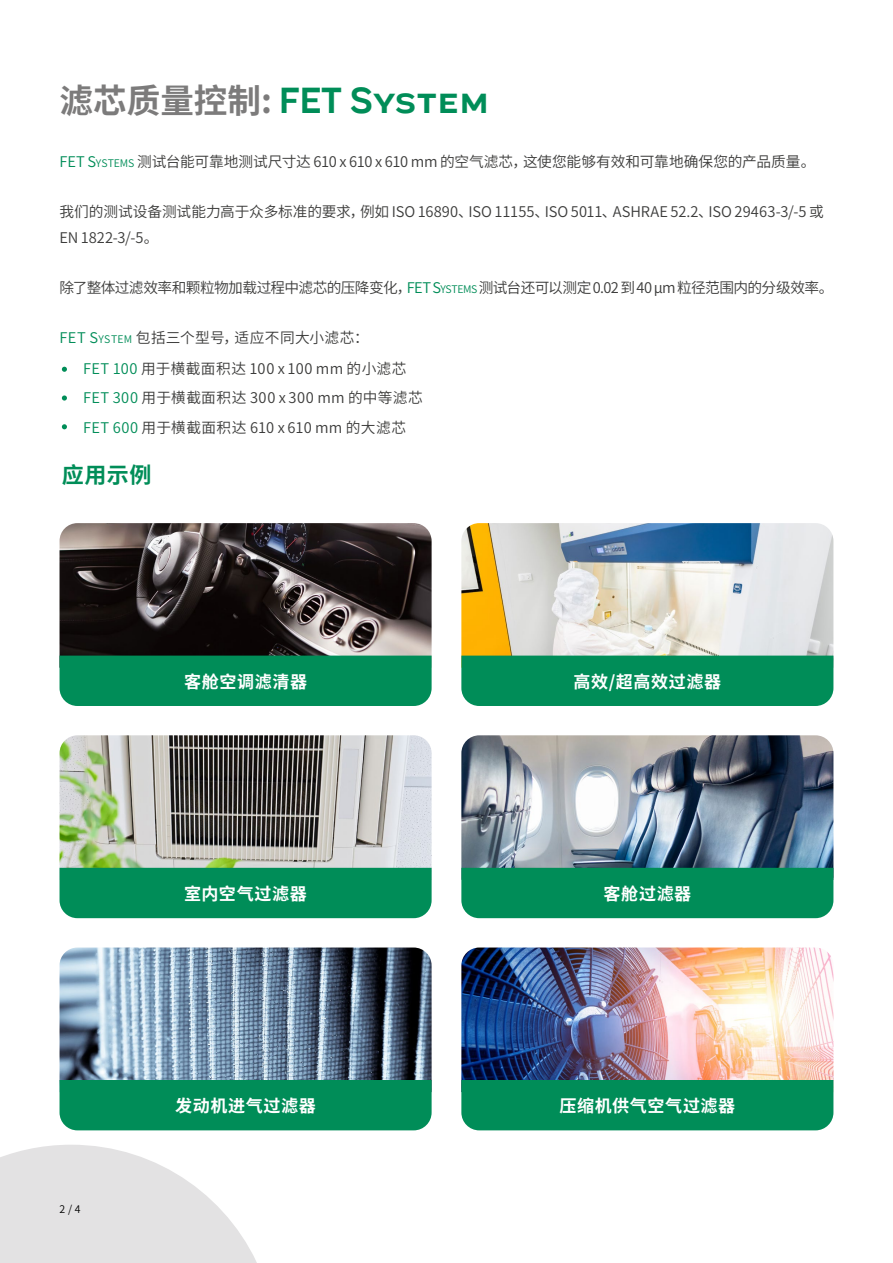
<style>
.page{position:relative;width:893px;height:1263px;background:#fff}
.page>*{position:absolute;margin:0;border:0;box-sizing:border-box;transform-origin:0 0}
.t1{font:700 37.8px "Praktika";color:#008d58}
.t2{font:700 22.05px "Source Han Sans CN";color:#008d58}
.t3{font:700 17.1px "Source Han Sans CN";letter-spacing:.035em;color:#fff}
.t4{font:14.7px/25.2px "Source Han Sans CN";letter-spacing:-.005em;color:#3c3c3b}
.t5{font:14.7px/29.7px "Source Han Sans CN";letter-spacing:.025em;color:#3c3c3b}
.t6{font:14.7px "Source Han Sans CN";letter-spacing:-.04em;color:#3c3c3b}
.t7{font:10.5px "Source Han Sans CN";color:#000}
.s1{font-family:"Source Han Sans CN";font-size:33.6px;color:#7c7b7b}
.s2{color:#008d58}
.s3{font-size:10.5px;color:#008d58}
</style>
<div class="page">
<img style="left:60px;top:523px;width:372px;height:133px">
<div style="left:60px;top:656px;width:372px;height:50px;background:#008d58"></div>
<img style="left:461px;top:523px;width:372px;height:133px">
<div style="left:461px;top:656px;width:372px;height:50px;background:#008d58"></div>
<img style="left:60px;top:735px;width:372px;height:133px">
<div style="left:60px;top:868px;width:372px;height:50px;background:#008d58"></div>
<img style="left:60px;top:947px;width:372px;height:133px">
<div style="left:60px;top:1080px;width:372px;height:50px;background:#008d58"></div>
<img style="left:461px;top:947px;width:372px;height:133px">
<div style="left:461px;top:1080px;width:372px;height:50px;background:#008d58"></div>
<img style="left:461px;top:735px;width:372px;height:133px">
<div style="left:461px;top:868px;width:372px;height:50px;background:#008d58"></div>
<svg style="left:62px;top:367px;width:5px;height:5px"></svg>
<svg style="left:62px;top:395px;width:5px;height:6px"></svg>
<svg style="left:62px;top:424px;width:5px;height:5px"></svg>
<svg style="left:0;top:1145px;width:257px;height:118px"></svg>
<h1 class="t1" style="left:60px;top:71px;width:431px"><span class="s1">滤芯质量控制:</span> FET System</h1>
<p class="t4" style="left:60px;top:149px;width:757px"><span class="s2">FET S</span><span class="s3">YSTEMS</span> 测试台能可靠地测试尺寸达 610 x 610 x 610 mm 的空气滤芯，这使您能够有效和可靠地确保您的产品质量。</p>
<p class="t4" style="left:60px;top:199px;width:766px">我们的测试设备测试能力高于众多标准的要求，例如 ISO 16890、ISO 11155、ISO 5011、ASHRAE 52.2、ISO 29463-3/-5 或<br>EN 1822-3/-5。</p>
<p class="t6" style="left:60px;top:280px;width:775px">除了整体过滤效率和颗粒物加载过程中滤芯的压降变化，<span class="s2">FET S</span><span class="s3">YSTEMS</span> 测试台还可以测定 0.02 到 40 μm 粒径范围内的分级效率。</p>
<p class="t5" style="left:83px;top:323px;width:341px;text-indent:-24px"><span class="s2">FET S</span><span class="s3">YSTEM</span> 包括三个型号，适应不同大小滤芯：<br><span class="s2">FET 100</span> 用于横截面积达 100 x 100 mm 的小滤芯<br><span class="s2">FET 300</span> 用于横截面积达 300 x 300 mm 的中等滤芯<br><span class="s2">FET 600</span> 用于横截面积达 610 x 610 mm 的大滤芯</p>
<h2 class="t2" style="left:62px;top:463px;width:91px">应用示例</h2>
<p class="t3" style="left:184px;top:672px;width:125px">客舱空调滤清器</p>
<p class="t3" style="left:574px;top:672px;width:149px">高效/超高效过滤器</p>
<p class="t3" style="left:184px;top:884px;width:124px">室内空气过滤器</p>
<p class="t3" style="left:603px;top:884px;width:89px">客舱过滤器</p>
<p class="t7" style="left:60px;top:1203px;width:23px">2 / 4</p>
<p class="t3" style="left:175px;top:1096px;width:142px">发动机进气过滤器</p>
<p class="t3" style="left:560px;top:1096px;width:177px">压缩机供气空气过滤器</p>
</div>
